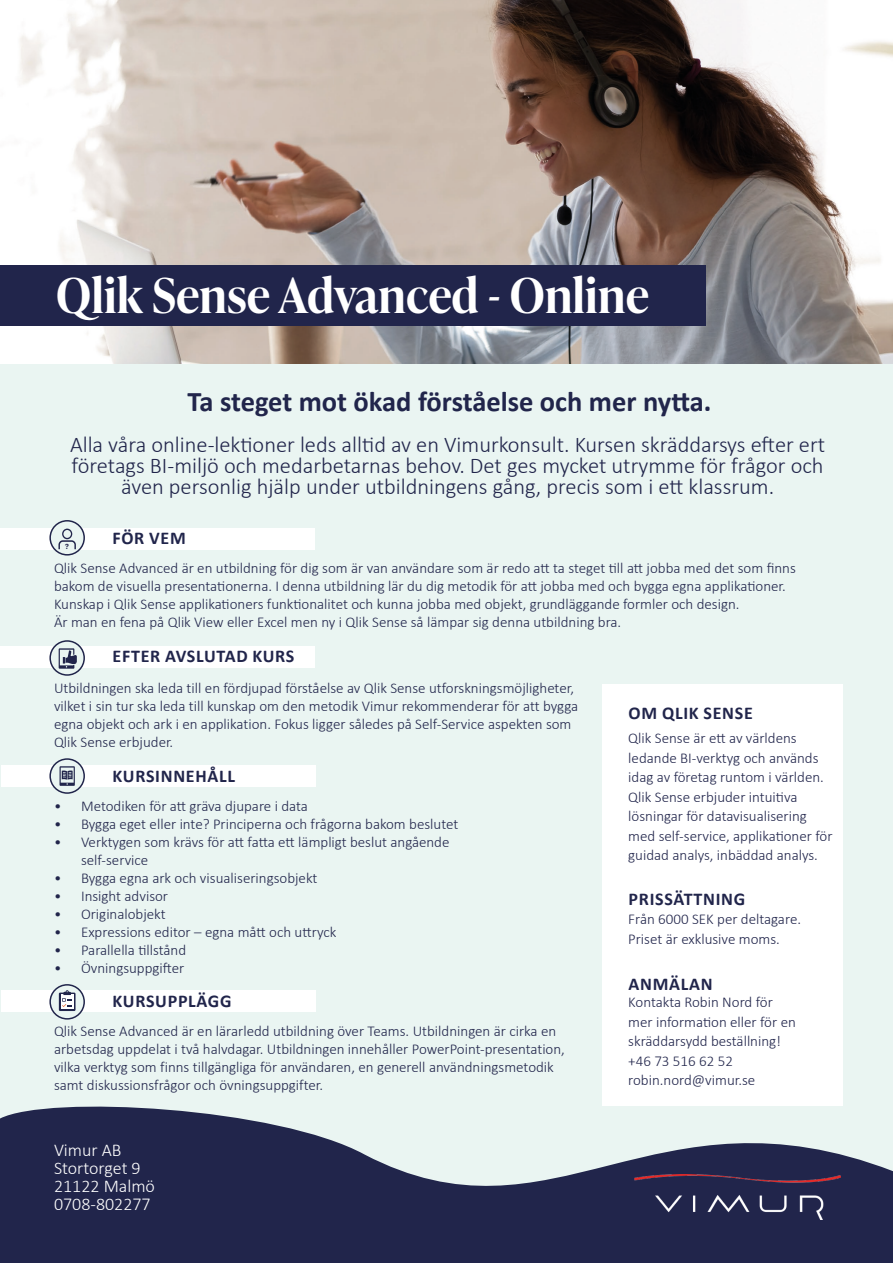
<style>
.page{position:relative;width:893px;height:1263px;background:#fff}
.page>*{position:absolute;margin:0;border:0;box-sizing:border-box;transform-origin:0 0}
.t1{font:600 48px "Ivy Presto Headline";color:#fff}
.t2{font:700 28.5px "Calibri";color:#21254b}
.t3{font:300 22.5px/21px "Calibri";color:#21254b;text-align:center}
.t4{font:700 18px "Calibri";letter-spacing:.04em;color:#21254b}
.t5{font:300 18px "Calibri";color:#fff}
.t6{font:300 15px/19.5px "Calibri";color:#21254b}
.t7{font:700 6.75px "Neue Haas Grotesk Text Pro";color:#21254b;scale:.95 1}
</style>
<div class="page">
<div style="left:0;top:3px;width:892px;height:1260px;background:#eaf5f2"></div>
<img style="left:0;top:0;width:893px;height:363px">
<div style="left:0;top:266px;width:706px;height:60px;background:#21254b"></div>
<svg style="left:0;top:1079px;width:893px;height:184px;fill:#21254b"></svg>
<div style="left:602px;top:684px;width:240px;height:421px;background:#fff"></div>
<div style="left:0;top:646px;width:315px;height:22px;background:#fff"></div>
<div style="left:0;top:528px;width:315px;height:22px;background:#fff"></div>
<div style="left:1px;top:765px;width:315px;height:22px;background:#fff"></div>
<div style="left:1px;top:990px;width:315px;height:21px;background:#fff"></div>
<img style="left:635px;top:1174px;width:206px;height:46px">
<svg style="left:50px;top:985px;width:34px;height:34px"></svg>
<div style="left:49px;top:984px;width:36px;height:35px;border:2px solid #21254b;border-radius:50%"></div>
<div style="left:59px;top:992px;width:17px;height:19px;background:#21254b"></div>
<div style="left:61px;top:994px;width:13px;height:15px;background:#fff"></div>
<svg style="left:62px;top:990px;width:10px;height:17px"></svg>
<svg style="left:50px;top:759px;width:34px;height:34px"></svg>
<div style="left:49px;top:758px;width:36px;height:36px;border:2px solid #21254b;border-radius:50%"></div>
<svg style="left:60px;top:766px;width:15px;height:20px"></svg>
<svg style="left:50px;top:641px;width:34px;height:34px"></svg>
<div style="left:49px;top:640px;width:36px;height:36px;border:2px solid #21254b;border-radius:50%"></div>
<svg style="left:59px;top:648px;width:18px;height:21px"></svg>
<div style="left:50px;top:521px;width:34px;height:34px;background:#eaf5f2;border-radius:50%"></div>
<div style="left:49px;top:520px;width:36px;height:35px;border:2px solid #21254b;border-radius:50%"></div>
<svg style="left:58px;top:529px;width:18px;height:20px"></svg>
<p class="t1" style="left:56px;top:261px;width:594px">Qlik Sense Advanced - Online</p>
<p class="t2" style="left:188px;top:381px;width:525px">Ta steget mot ökad förståelse och mer nytta.</p>
<p class="t3" style="left:70px;top:434px;width:757px">Alla våra online-lektioner leds alltid av en Vimurkonsult. Kursen skräddarsys efter ert företags BI-miljö och medarbetarnas behov. Det ges mycket utrymme för frågor och även personlig hjälp under utbildningens gång, precis som i ett klassrum.</p>
<p class="t7" style="left:65px;top:542px;width:5px">?</p>
<p class="t4" style="left:113px;top:525px;width:75px">FÖR VEM</p>
<p class="t6" style="left:54px;top:559px;width:743px;line-height:18px">Qlik Sense Advanced är en utbildning för dig som är van användare som är redo att ta steget till att jobba med det som finns bakom de visuella presentationerna. I denna utbildning lär du dig metodik för att jobba med och bygga egna applikationer.</p>
<p class="t6" style="left:54px;top:594px;width:687px">Kunskap i Qlik Sense applikationers funktionalitet och kunna jobba med objekt, grundläggande formler och design.</p>
<p class="t6" style="left:54px;top:612px;width:569px">Är man en fena på Qlik View eller Excel men ny i Qlik Sense så lämpar sig denna utbildning bra.</p>
<p class="t4" style="left:113px;top:643px;width:183px">EFTER AVSLUTAD KURS</p>
<p class="t6" style="left:54px;top:679px;width:526px;line-height:18px">Utbildningen ska leda till en fördjupad förståelse av Qlik Sense utforskningsmöjligheter, vilket i sin tur ska leda till kunskap om den metodik Vimur rekommenderar för att bygga egna objekt och ark i en applikation. Fokus ligger således på Self-Service aspekten som Qlik Sense erbjuder.</p>
<p class="t4" style="left:113px;top:763px;width:124px">KURSINNEHÅLL</p>
<p class="t6" style="left:54px;top:796px;width:255px">• Metodiken för att gräva djupare i data</p>
<p class="t6" style="left:54px;top:814px;width:406px">• Bygga eget eller inte? Principerna och frågorna bakom beslutet</p>
<p class="t6" style="left:81px;top:832px;width:370px;line-height:18px;text-indent:-27px">• Verktygen som krävs för att fatta ett lämpligt beslut angående self-service</p>
<p class="t6" style="left:54px;top:868px;width:265px">• Bygga egna ark och visualiseringsobjekt</p>
<p class="t6" style="left:54px;top:886px;width:116px">• Insight advisor</p>
<p class="t6" style="left:54px;top:904px;width:113px">• Originalobjekt</p>
<p class="t6" style="left:54px;top:922px;width:284px">• Expressions editor – egna mått och uttryck</p>
<p class="t6" style="left:54px;top:940px;width:134px">• Parallella tillstånd</p>
<p class="t6" style="left:54px;top:958px;width:132px">• Övningsuppgifter</p>
<p class="t4" style="left:113px;top:988px;width:121px">KURSUPPLÄGG</p>
<p class="t6" style="left:54px;top:1022px;width:512px;line-height:18px">Qlik Sense Advanced är en lärarledd utbildning över Teams. Utbildningen är cirka en arbetsdag uppdelat i två halvdagar. Utbildningen innehåller PowerPoint-presentation, vilka verktyg som finns tillgängliga för användaren, en generell användningsmetodik samt diskussionsfrågor och övningsuppgifter.</p>
<p class="t5" style="left:54px;top:1139px;width:69px">Vimur AB</p>
<p class="t5" style="left:54px;top:1157px;width:88px">Stortorget 9</p>
<p class="t5" style="left:54px;top:1175px;width:102px">21122 Malmö</p>
<p class="t5" style="left:54px;top:1193px;width:98px">0708-802277</p>
<p class="t4" style="left:629px;top:700px;width:126px">OM QLIK SENSE</p>
<p class="t6" style="left:628px;top:728px;width:206px">Qlik Sense är ett av världens ledande BI-verktyg och används idag av företag runtom i världen.<br>Qlik Sense erbjuder intuitiva lösningar för datavisualisering med self-service, applikationer för guidad analys, inbäddad analys.</p>
<p class="t4" style="left:629px;top:886px;width:118px">PRISSÄTTNING</p>
<p class="t6" style="left:628px;top:909px;width:174px">Från 6000 SEK per deltagare.</p>
<p class="t6" style="left:628px;top:929px;width:153px">Priset är exklusive moms.</p>
<p class="t4" style="left:629px;top:971px;width:86px">ANMÄLAN</p>
<p class="t6" style="left:628px;top:992px;width:169px">Kontakta Robin Nord för mer information eller för en skräddarsydd beställning! +46 73 516 62 52</p>
<p class="t6" style="left:628px;top:1070px;width:129px">robin.nord@vimur.se</p>
</div>
